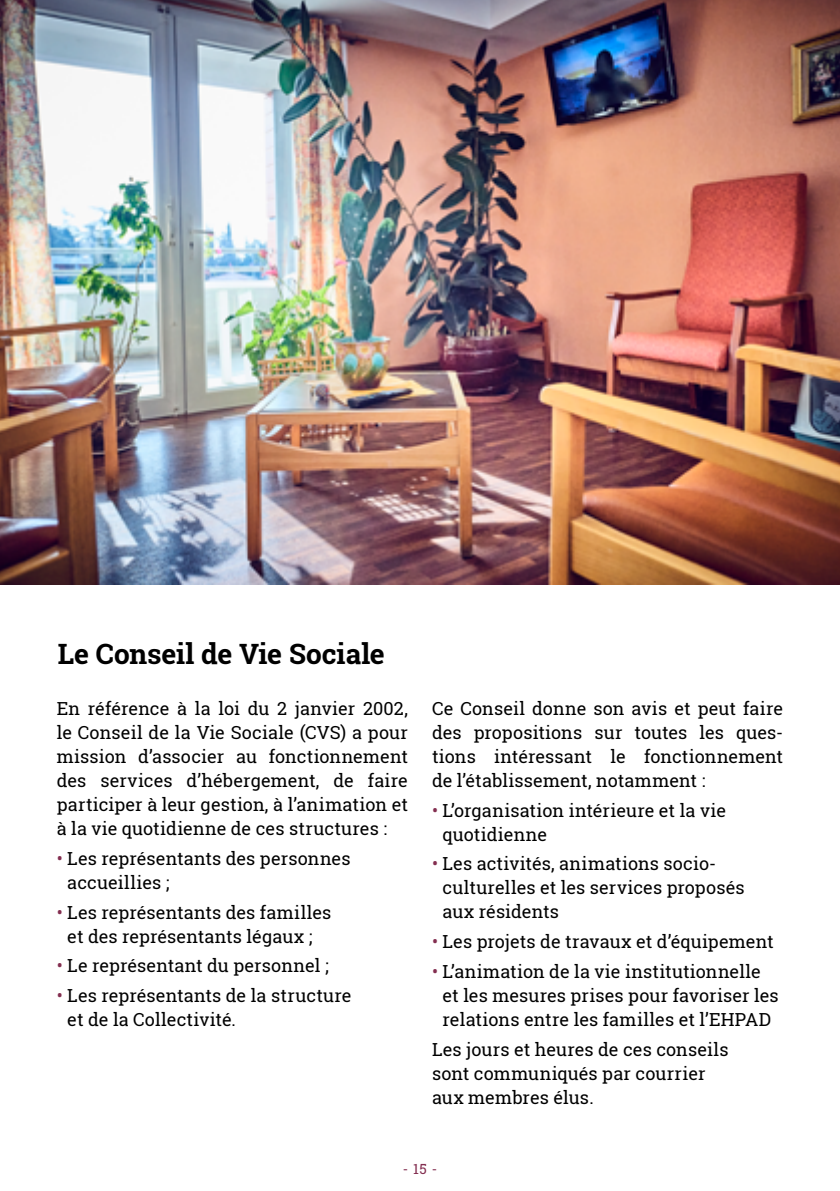
<style>
.page{position:relative;width:840px;height:1191px;background:#fff}
.page>*{position:absolute;margin:0;border:0;box-sizing:border-box;transform-origin:0 0}
.t1{font:700 28px "Roboto Slab";letter-spacing:-.005em;color:#000}
.t2{font:18px/24px "Roboto Slab";letter-spacing:.005em;color:#000}
.t3{font:14px "Roboto Slab";color:#832e50}
.s1{color:#832e50}
</style>
<div class="page">
<img style="left:0;top:0;width:839px;height:584px">
<h1 class="t1" style="left:58px;top:635px;width:328px">Le Conseil de Vie Sociale</h1>
<p class="t2" style="left:57px;top:696px;width:352px;text-align:justify">En référence à la loi du 2 janvier 2002, le Conseil de la Vie Sociale (CVS) a pour mission d’associer au fonctionnement des services d’hébergement, de faire participer à leur gestion, à l’animation et à la vie quotidienne de ces structures :</p>
<p class="t2" style="left:67px;top:846px;width:284px;text-indent:-11px"><span class="s1">•</span> Les représentants des personnes accueillies ;</p>
<p class="t2" style="left:57px;top:899px;width:276px;text-align:center"><span class="s1">•</span> Les représentants des familles et des représentants légaux ;</p>
<p class="t2" style="left:57px;top:953px;width:273px"><span class="s1">•</span> Le représentant du personnel ;</p>
<p class="t2" style="left:67px;top:983px;width:286px;text-indent:-11px"><span class="s1">•</span> Les représentants de la structure et de la Collectivité.</p>
<p class="t2" style="left:432px;top:696px;width:352px;text-align:justify">Ce Conseil donne son avis et peut faire des propositions sur toutes les ques&shy;tions intéressant le fonctionnement de l’établissement, notamment :</p>
<p class="t2" style="left:442px;top:798px;width:285px;text-indent:-11px"><span class="s1">•</span> L’organisation intérieure et la vie quotidienne</p>
<p class="t2" style="left:442px;top:851px;width:303px;text-indent:-11px"><span class="s1">•</span> Les activités, animations socio&shy;culturelles et les services proposés aux résidents</p>
<p class="t2" style="left:432px;top:929px;width:343px"><span class="s1">•</span> Les projets de travaux et d’équipement</p>
<p class="t2" style="left:442px;top:959px;width:337px;text-indent:-11px"><span class="s1">•</span> L’animation de la vie institutionnelle et les mesures prises pour favoriser les relations entre les familles et l’EHPAD</p>
<p class="t2" style="left:432px;top:1036px;width:298px">Les jours et heures de ces conseils sont communiqués par courrier aux membres élus.</p>
<p class="t3" style="left:402px;top:1158px;width:36px">- 15 -</p>
</div>
